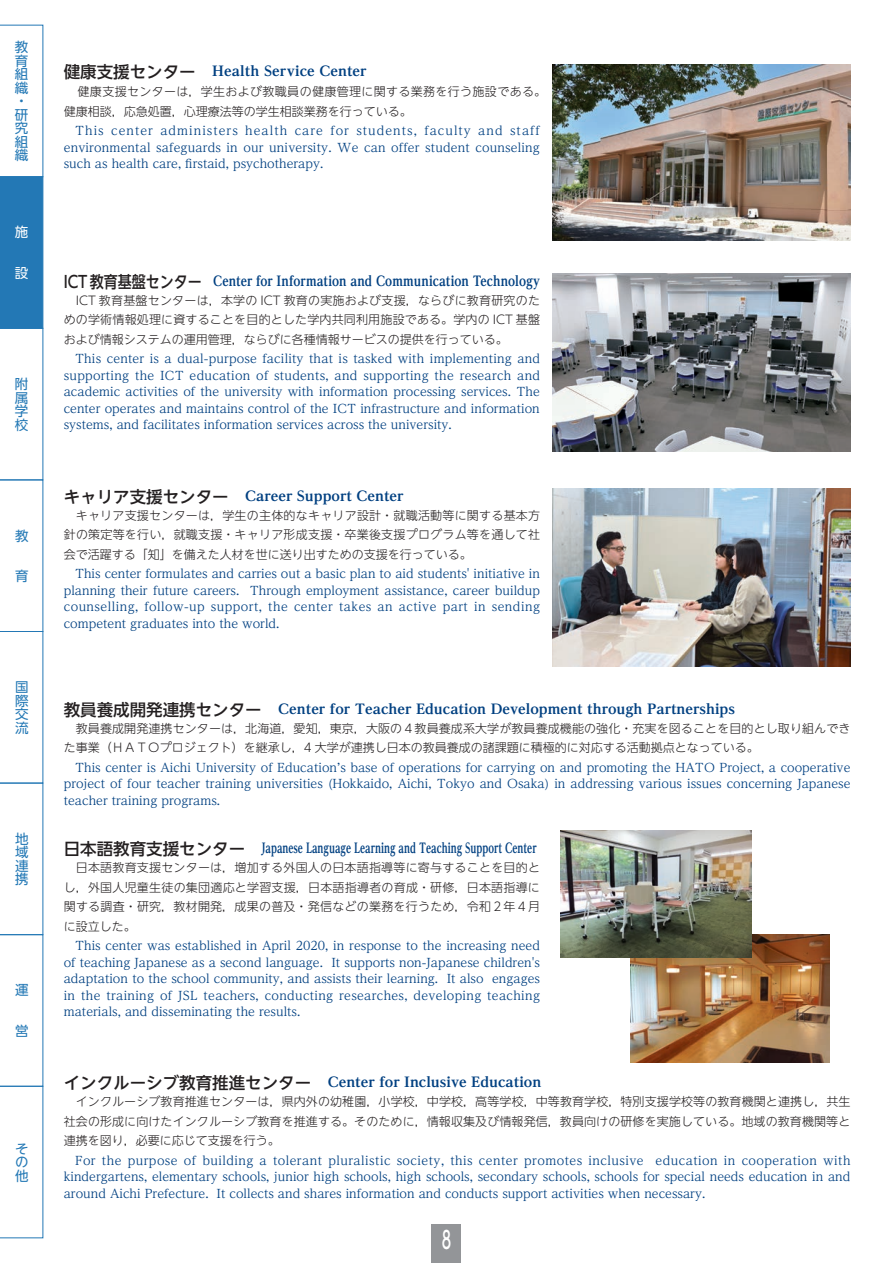
<style>
.page{position:relative;width:893px;height:1263px;background:#fff}
.page>*{position:absolute;margin:0;border:0;box-sizing:border-box;transform-origin:0 0}
.t1{font:500 24px "UD Shin Go NT Pro";color:#fff;scale:.6 1}
.t2{font:800 13.5px "UD Reimin Pro";color:#014081}
.t3{font:800 13.5px "UD Reimin Pro";color:#014081;scale:.67 1}
.t4{font:800 13.5px "UD Reimin Pro";color:#014081;scale:.83 1}
.t5{font:13.5px/13.5px "UD Shin Go NT Pro";color:#2378b5;text-align:justify}
.t6{font:13.5px "UD Shin Go NT Pro";color:#fff}
.t7{font:12px/16.5px "UD Reimin Pro";color:#014081;text-align:justify}
.t8{font:300 12px/19.5px "UD Shin Go NT Pro";letter-spacing:.01em;color:#231f20;text-align:justify}
.t9{font:300 12px/20.2px "UD Shin Go NT Pro";letter-spacing:.03em;color:#231f20}
.s1{font-family:"UD Shin Go NT Pro";font-weight:500;font-size:16.5px;color:#231f20}
</style>
<div class="page">
<div style="left:432px;top:1225px;width:29px;height:38px;background:#939598"></div>
<svg style="left:0;top:25px;width:43px;height:1213px"></svg>
<img style="left:553px;top:65px;width:297px;height:176px">
<img style="left:553px;top:273px;width:297px;height:179px">
<img style="left:553px;top:488px;width:297px;height:179px">
<img style="left:630px;top:935px;width:200px;height:127px">
<img style="left:560px;top:830px;width:191px;height:128px">
<p class="t5" style="left:15px;top:40px;width:15px;text-align:left">教育組織・研究組織</p>
<p class="t6" style="left:15px;top:221px;width:14px">施</p>
<p class="t6" style="left:15px;top:262px;width:15px">設</p>
<p class="t5" style="left:15px;top:377px;width:15px">附属学校</p>
<p class="t5" style="left:15px;top:528px;width:15px">教</p>
<p class="t5" style="left:15px;top:569px;width:15px">育</p>
<p class="t5" style="left:15px;top:680px;width:15px">国際交流</p>
<p class="t5" style="left:15px;top:831px;width:15px">地域連携</p>
<p class="t5" style="left:15px;top:983px;width:15px">運</p>
<p class="t5" style="left:15px;top:1023px;width:14px">営</p>
<p class="t5" style="left:15px;top:1141px;width:15px">その他</p>
<p class="t2" style="left:64px;top:60px;width:304px"><span class="s1">健康支援センター　</span>Health Service Center</p>
<p class="t9" style="left:64px;top:81px;width:484px;text-indent:14px">健康支援センターは，学生および教職員の健康管理に関する業務を行う施設である。健康相談，応急処置，心理療法等の学生相談業務を行っている。</p>
<p class="t7" style="left:64px;top:122px;width:478px;text-indent:11px">This center administers health care for students, faculty and staff environmental safeguards in our university. We can offer student counseling such as health care, firstaid, psychotherapy.</p>
<p class="t4" style="left:64px;top:270px;width:575px"><span class="s1">ICT 教育基盤センター</span> Center for Information and Communication Technology</p>
<p class="t8" style="left:64px;top:290px;width:478px">　ICT 教育基盤センターは，本学の ICT 教育の実施および支援，ならびに教育研究のための学術情報処理に資することを目的とした学内共同利用施設である。学内の ICT 基盤および情報システムの運用管理，ならびに各種情報サービスの提供を行っている。</p>
<p class="t7" style="left:64px;top:350px;width:478px;text-indent:11px">This center is a dual-purpose facility that is tasked with implementing and supporting the ICT education of students, and supporting the research and academic activities of the university with information processing services. The center operates and maintains control of the ICT infrastructure and information systems, and facilitates information services across the university.</p>
<p class="t2" style="left:64px;top:485px;width:341px"><span class="s1">キャリア支援センター　</span>Career Support Center</p>
<p class="t8" style="left:64px;top:505px;width:478px;text-indent:12px">キャリア支援センターは，学生の主体的なキャリア設計・就職活動等に関する基本方針の策定等を行い，就職支援・キャリア形成支援・卒業後支援プログラム等を通して社会で活躍する「知」を備えた人材を世に送り出すための支援を行っている。</p>
<p class="t7" style="left:64px;top:565px;width:478px;text-indent:11px">This center formulates and carries out a basic plan to aid students' initiative in planning their future careers. Through employment assistance, career buildup counselling, follow-up support, the center takes an active part in sending competent graduates into the world.</p>
<p class="t2" style="left:64px;top:697px;width:673px"><span class="s1">教員養成開発連携センター　</span>Center for Teacher Education Development through Partnerships</p>
<p class="t8" style="left:64px;top:718px;width:788px;text-indent:12px">教員養成開発連携センターは，北海道，愛知，東京，大阪の４教員養成系大学が教員養成機能の強化・充実を図ることを目的とし取り組んできた事業（ＨＡＴＯプロジェクト）を継承し，4 大学が連携し日本の教員養成の諸課題に積極的に対応する活動拠点となっている。</p>
<p class="t7" style="left:64px;top:758px;width:788px;text-indent:11px">This center is Aichi University of Education’s base of operations for carrying on and promoting the HATO Project, a cooperative project of four teacher training universities (Hokkaido, Aichi, Tokyo and Osaka) in addressing various issues concerning Japanese teacher training programs.</p>
<p class="t3" style="left:64px;top:837px;width:707px"><span class="s1">日本語教育支援センター　</span>Japanese Language Learning and Teaching Support Center</p>
<p class="t8" style="left:64px;top:857px;width:478px;text-indent:12px">日本語教育支援センターは，増加する外国人の日本語指導等に寄与することを目的とし，外国人児童生徒の集団適応と学習支援，日本語指導者の育成・研修，日本語指導に関する調査・研究，教材開発，成果の普及・発信などの業務を行うため，令和２年４月に設立した。</p>
<p class="t7" style="left:64px;top:937px;width:478px;text-indent:11px">This center was established in April 2020, in response to the increasing need of teaching Japanese as a second language. It supports non-Japanese children's adaptation to the school community, and assists their learning. It also engages in the training of JSL teachers, conducting researches, developing teaching materials, and disseminating the results.</p>
<p class="t2" style="left:64px;top:1071px;width:479px"><span class="s1">インクルーシブ教育推進センター　</span>Center for Inclusive Education</p>
<p class="t8" style="left:64px;top:1091px;width:788px;text-indent:12px">インクルーシブ教育推進センターは，県内外の幼稚園，小学校，中学校，高等学校，中等教育学校，特別支援学校等の教育機関と連携し，共生社会の形成に向けたインクルーシブ教育を推進する。そのために，情報収集及び情報発信，教員向けの研修を実施している。地域の教育機関等と連携を図り，必要に応じて支援を行う。</p>
<p class="t7" style="left:64px;top:1151px;width:788px;text-indent:11px">For the purpose of building a tolerant pluralistic society, this center promotes inclusive education in cooperation with kindergartens, elementary schools, junior high schools, high schools, secondary schools, schools for special needs education in and around Aichi Prefecture. It collects and shares information and conducts support activities when necessary.</p>
<h1 class="t1" style="left:442px;top:1220px;width:17px">8</h1>
</div>
